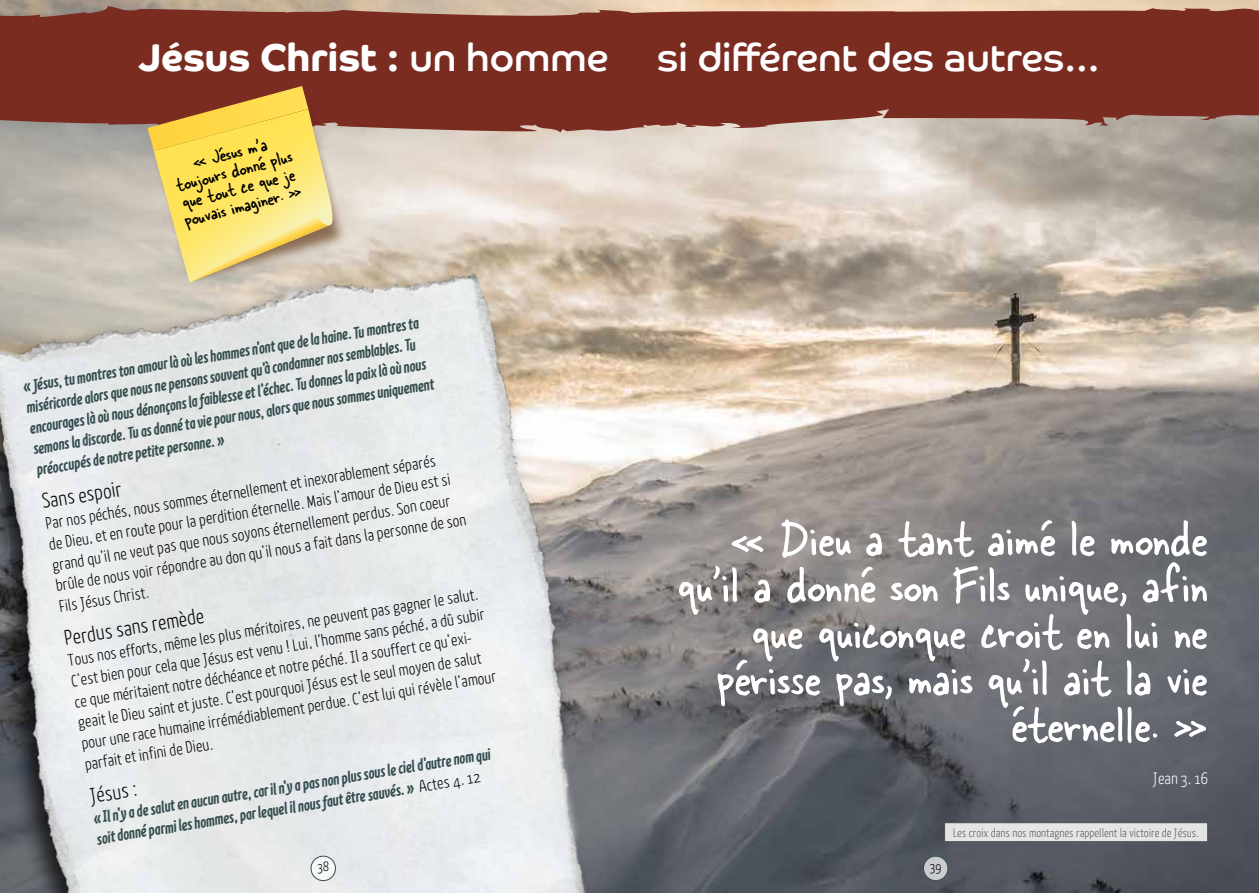
<style>
.page{position:relative;width:1259px;height:893px;background:#fff}
.page>*{position:absolute;margin:0;border:0;box-sizing:border-box;transform-origin:0 0}
.t1{font:54px/46.5px "Skippy Sharp";color:#fff;text-align:right}
.t2{font:39px "Co Headline";color:#fff}
.t3{font:700 39px "Co Headline";color:#fff}
.t4{font:21px/18px "Skippy Sharp";color:#000;text-align:center}
.t5{font:300 21px "Kava Pro";color:#000}
.t6{font:300 16.5px/21.1px "Kava Pro";color:#000}
.t7{font:italic 700 16.5px/21.1px "Kava Pro";color:#364e4f}
.t8{font:300 16.5px "Kava Pro";color:#fff}
.t9{font:300 13.5px "Kava Pro";color:#000}
.t10{font:300 12px "Kava Pro";color:#575756}
.s1{font-weight:400}
.s2{font-weight:300;font-style:normal;color:#000}
</style>
<div class="page">
<img style="left:0;top:0;width:1259px;height:893px">
<svg style="left:0;top:5px;width:1259px;height:127px;background:#853e32"></svg>
<div style="left:944px;top:823px;width:263px;height:19px;background:#e5e5e7"></div>
<div style="left:944px;top:822px;width:264px;height:20px;border:1px solid #575756"></div>
<img style="left:0;top:252px;width:605px;height:641px">
<img style="left:113px;top:58px;width:270px;height:264px">
<svg style="left:147px;top:86px;width:190px;height:196px;background:#e1c46e"></svg>
<svg style="left:311px;top:856px;width:24px;height:25px"></svg>
<div style="left:311px;top:856px;width:25px;height:25px;border:1px solid #364e4f;border-radius:50%"></div>
<svg style="left:923px;top:856px;width:25px;height:25px"></svg>
<div style="left:923px;top:856px;width:25px;height:25px;border:1px solid #364e4f;border-radius:50%"></div>
<h2 class="t3" style="left:138px;top:35px;width:471px">Jésus Christ : <span class="s1">un homme</span></h2>
<h2 class="t2" style="left:657px;top:35px;width:444px">si différent des autres…</h2>
<p class="t4" style="left:169px;top:158px;width:122px;rotate:-14deg">« Jésus m’a toujours donné plus que tout ce que je pouvais imaginer. »</p>
<p class="t7" style="left:21px;top:375px;width:408px;rotate:-9deg">« Jésus, tu montres ton amour là où les hommes n’ont que de la haine. Tu montres ta miséricorde alors que nous ne pensons souvent qu’à condamner nos semblables. Tu encourages là où nous dénonçons la faiblesse et l’échec. Tu donnes la paix là où nous semons la discorde. Tu as donné ta vie pour nous, alors que nous sommes uniquement préoccupés de notre petite personne. »</p>
<p class="t5" style="left:40px;top:488px;width:82px;rotate:-9deg">Sans espoir</p>
<p class="t6" style="left:44px;top:512px;width:417px;rotate:-9deg">Par nos péchés, nous sommes éternellement et inexorablement séparés<br>de Dieu, et en route pour la perdition éternelle. Mais l’amour de Dieu est si grand qu’il ne veut pas que nous soyons éternellement perdus. Son coeur brûle de nous voir répondre au don qu’il nous a fait dans la personne de son Fils Jésus Christ.</p>
<p class="t5" style="left:62px;top:625px;width:143px;rotate:-9deg">Perdus sans remède</p>
<p class="t6" style="left:66px;top:649px;width:422px;rotate:-9deg">Tous nos efforts, même les plus méritoires, ne peuvent pas gagner le salut.<br>C’est bien pour cela que Jésus est venu ! Lui, l’homme sans péché, a dû subir ce que méritaient notre déchéance et notre péché. Il a souffert ce qu’exi&shy;geait le Dieu saint et juste. C’est pourquoi Jésus est le seul moyen de salut pour une race humaine irrémédiablement perdue. C’est lui qui révèle l’amour parfait et infini de Dieu.</p>
<p class="t5" style="left:88px;top:783px;width:49px;rotate:-9deg">Jésus :</p>
<p class="t7" style="left:92px;top:806px;width:403px;rotate:-9deg">« Il n’y a de salut en aucun autre, car il n’y a pas non plus sous le ciel d’autre nom qui soit donné parmi les hommes, par lequel il nous faut être sauvés. » <span class="s2">Actes 4. 12</span></p>
<h1 class="t1" style="left:677px;top:513px;width:532px">« Dieu a tant aimé le monde qu’il a donné son Fils unique, afin que quiconque croit en lui ne périsse pas, mais qu’il ait la vie éternelle. »</h1>
<p class="t8" style="left:1153px;top:768px;width:56px">Jean 3. 16</p>
<p class="t10" style="left:953px;top:825px;width:247px">Les croix dans nos montagnes rappellent la victoire de Jésus.</p>
<p class="t9" style="left:318px;top:858px;width:13px">38</p>
<p class="t9" style="left:930px;top:858px;width:13px">39</p>
</div>
